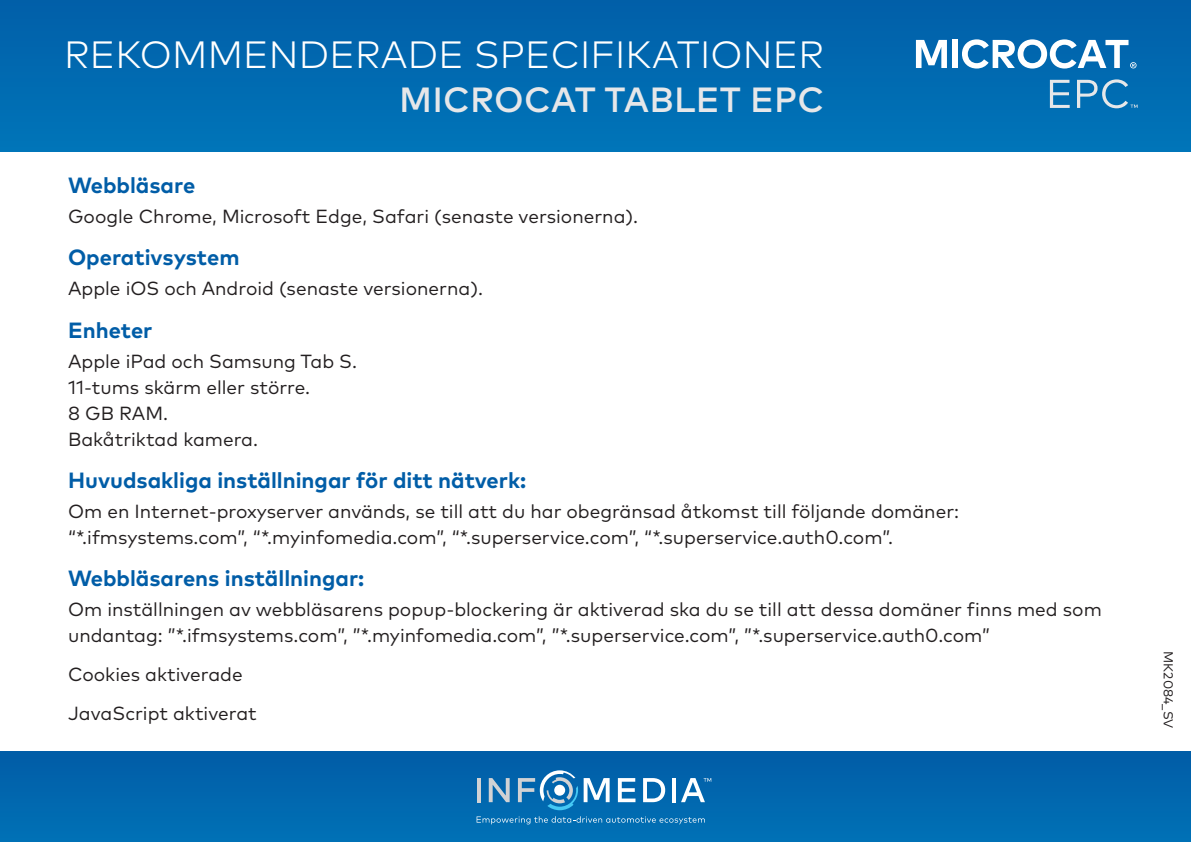
<style>
.page{position:relative;width:1191px;height:842px;background:#fff}
.page>*{position:absolute;margin:0;border:0;box-sizing:border-box;transform-origin:0 0}
.t1{font:300 38px "FF Mark Pro";letter-spacing:.005em;color:#fff}
.t2{font:500 35px "FF Mark Pro";letter-spacing:.005em;color:#e6e7e9}
.t3{font:700 22px "FF Mark Pro";color:#015da7}
.t4{font:19px/26px "FF Mark Pro";color:#231f20}
.t5{font:13px "FF Mark Pro";color:#231f20}
</style>
<div class="page">
<div style="left:0;top:0;width:1191px;height:152px;background:#016ab1"></div>
<div style="left:0;top:751px;width:1191px;height:91px;background:#0167ae"></div>
<svg style="left:916px;top:40px;width:31px;height:28px"></svg>
<div style="left:952px;top:40px;width:6px;height:28px;background:#fff"></div>
<svg style="left:962px;top:39px;width:174px;height:30px"></svg>
<svg style="left:1050px;top:80px;width:19px;height:28px"></svg>
<svg style="left:1077px;top:79px;width:60px;height:29px"></svg>
<svg style="left:477px;top:778px;width:3px;height:24px"></svg>
<svg style="left:489px;top:778px;width:20px;height:24px"></svg>
<svg style="left:618px;top:778px;width:17px;height:24px"></svg>
<svg style="left:643px;top:778px;width:22px;height:24px"></svg>
<svg style="left:672px;top:778px;width:3px;height:24px"></svg>
<svg style="left:681px;top:778px;width:30px;height:24px"></svg>
<svg style="left:518px;top:770px;width:91px;height:40px"></svg>
<svg style="left:476px;top:816px;width:229px;height:8px"></svg>
<p class="t1" style="left:64px;top:26px;width:761px">REKOMMENDERADE SPECIFIKATIONER</p>
<p class="t2" style="left:399px;top:74px;width:426px">MICROCAT TABLET EPC</p>
<p class="t3" style="left:68px;top:168px;width:129px">Webbläsare</p>
<p class="t4" style="left:68px;top:202px;width:571px">Google Chrome, Microsoft Edge, Safari (senaste versionerna).</p>
<p class="t3" style="left:68px;top:241px;width:173px">Operativsystem</p>
<p class="t4" style="left:68px;top:274px;width:416px">Apple iOS och Android (senaste versionerna).</p>
<p class="t3" style="left:68px;top:313px;width:86px">Enheter</p>
<p class="t4" style="left:68px;top:346px;width:290px">Apple iPad och Samsung Tab S.</p>
<p class="t4" style="left:68px;top:372px;width:244px">11-tums skärm eller större.</p>
<p class="t4" style="left:68px;top:398px;width:102px">8 GB RAM.</p>
<p class="t4" style="left:68px;top:424px;width:191px">Bakåtriktad kamera.</p>
<p class="t3" style="left:68px;top:464px;width:460px">Huvudsakliga inställningar för ditt nätverk:</p>
<p class="t4" style="left:68px;top:497px;width:892px">Om en Internet-proxyserver används, se till att du har obegränsad åtkomst till följande domäner: “*.ifmsystems.com”, “*.myinfomedia.com”, “*.superservice.com”, “*.superservice.auth0.com”.</p>
<p class="t3" style="left:68px;top:562px;width:298px">Webbläsarens inställningar:</p>
<p class="t4" style="left:68px;top:595px;width:1035px">Om inställningen av webbläsarens popup-blockering är aktiverad ska du se till att dessa domäner finns med som undantag: ”*.ifmsystems.com”, ”*.myinfomedia.com”, ”*.superservice.com”, ”*.superservice.auth0.com”</p>
<p class="t4" style="left:68px;top:660px;width:176px">Cookies aktiverade</p>
<p class="t4" style="left:68px;top:699px;width:190px">JavaScript aktiverat</p>
<p class="t5" style="left:1178px;top:651px;width:79px;rotate:90deg">MK2084_SV</p>
</div>
